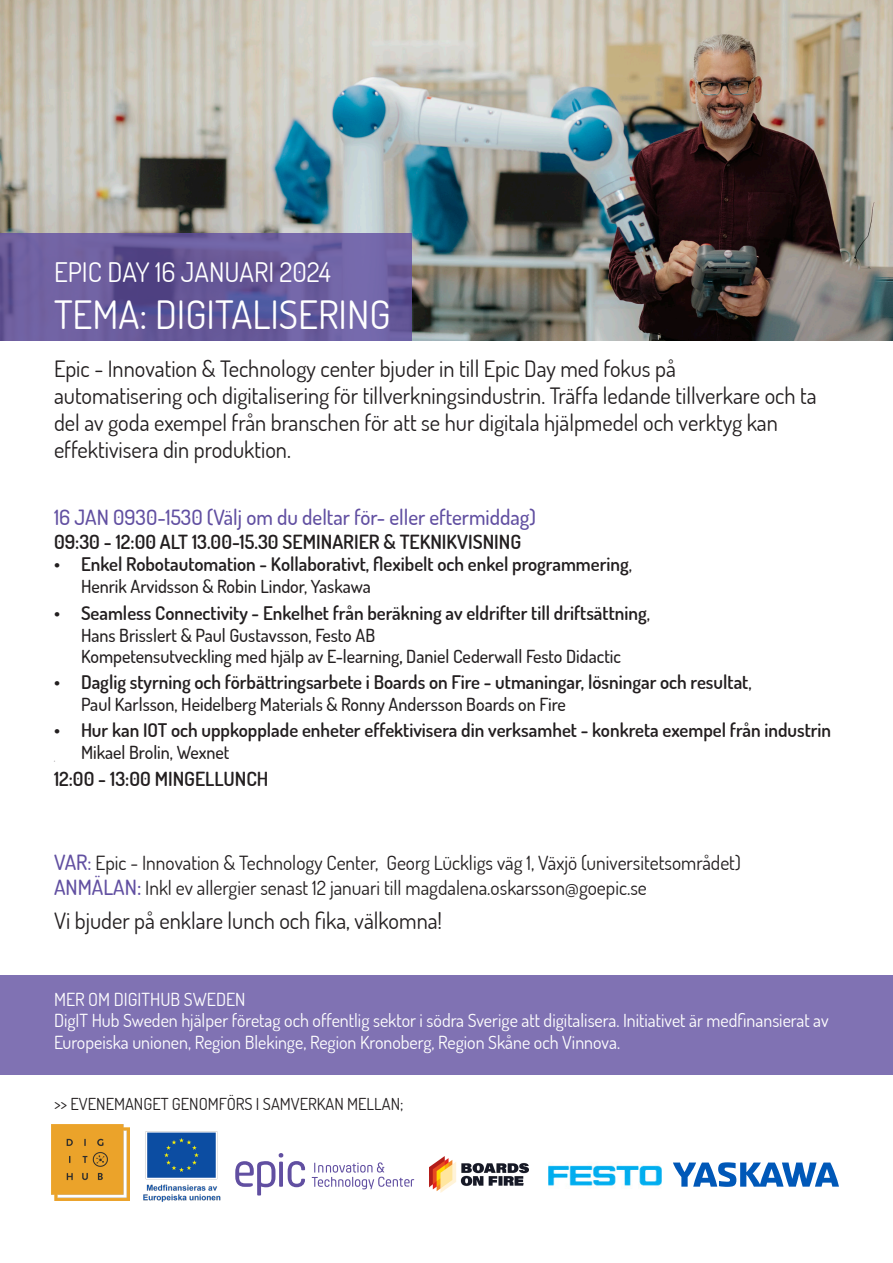
<style>
.page{position:relative;width:893px;height:1263px;background:#fff}
.page>*{position:absolute;margin:0;border:0;box-sizing:border-box;transform-origin:0 0}
.t1{font:39px "Dosis";color:#fff}
.t2{font:27px "Dosis";color:#fff}
.t3{font:22.5px/27px "Dosis";color:#231f20}
.t4{font:500 21px "Dosis";color:#614fa1}
.t5{font:19.5px "Dosis";color:#231f20}
.t6{font:600 19.5px "Dosis";color:#231f20}
.t7{font:600 18.75px "Dosis";color:#231f20}
.t8{font:500 18px/21.6px "Dosis";color:#231f20}
.t9{font:18px/21.6px "Dosis";color:#fff}
.t10{font:16.5px "Dosis";color:#231f20}
.t11{font:500 3px "Dosis";color:#231f20}
.s1{font-weight:500}
.s2{font-weight:600}
.s3{font-weight:500;font-size:21px;color:#614fa1}
.s4{font-weight:500;color:#614fa1}
</style>
<div class="page">
<img style="left:0;top:0;width:893px;height:341px">
<svg style="left:0;top:233px;width:412px;height:108px;background:#685b9c"></svg>
<img style="left:143px;top:1131px;width:78px;height:71px">
<img style="left:52px;top:1124px;width:77px;height:77px">
<div style="left:0;top:975px;width:893px;height:100px;background:#8072b3"></div>
<svg style="left:235px;top:1153px;width:70px;height:42px"></svg>
<svg style="left:312px;top:1162px;width:102px;height:27px"></svg>
<img style="left:549px;top:1165px;width:112px;height:21px">
<svg style="left:673px;top:1162px;width:166px;height:25px"></svg>
<img style="left:429px;top:1157px;width:100px;height:35px">
<p class="t2" style="left:54px;top:254px;width:278px">EPIC DAY 16 JANUARI 2024</p>
<p class="t1" style="left:54px;top:288px;width:338px">TEMA: DIGITALISERING</p>
<p class="t3" style="left:54px;top:354px;width:623px">Epic - Innovation &amp; Technology center bjuder in till Epic Day med fokus på</p>
<p class="t3" style="left:54px;top:381px;width:764px">automatisering och digitalisering för tillverkningsindustrin. Träffa ledande tillverkare och ta del av goda exempel från branschen för att se hur digitala hjälpmedel och verktyg kan effektivisera din produktion.</p>
<p class="t4" style="left:54px;top:503px;width:484px">16 JAN 0930-1530 (Välj om du deltar för- eller eftermiddag)</p>
<p class="t6" style="left:54px;top:528px;width:469px">09:30 - 12:00 ALT 13.00-15.30 SEMINARIER &amp; TEKNIKVISNING</p>
<p class="t7" style="left:54px;top:552px;width:580px">• Enkel Robotautomation - Kollaborativt, flexibelt och enkel programmering<span class="s1">,</span></p>
<p class="t8" style="left:81px;top:575px;width:291px">Henrik Arvidsson &amp; Robin Lindor, Yaskawa</p>
<p class="t7" style="left:54px;top:600px;width:597px">• Seamless Connectivity - Enkelhet från beräkning av eldrifter till driftsättning<span class="s1">,</span></p>
<p class="t8" style="left:81px;top:623px;width:541px">Hans Brisslert &amp; Paul Gustavsson, Festo AB<br>Kompetensutveckling med hjälp av E-learning<span class="s2">,</span> Daniel Cederwall Festo Didactic</p>
<p class="t7" style="left:54px;top:669px;width:699px">• Daglig styrning och förbättringsarbete i Boards on Fire - utmaningar, lösningar och resultat<span class="s1">,</span></p>
<p class="t8" style="left:81px;top:693px;width:486px">Paul Karlsson, Heidelberg Materials &amp; Ronny Andersson Boards on Fire</p>
<p class="t7" style="left:54px;top:717px;width:779px">• Hur kan IOT och uppkopplade enheter effektivisera din verksamhet - konkreta exempel från industrin</p>
<p class="t8" style="left:81px;top:740px;width:150px">Mikael Brolin, Wexnet</p>
<p class="t11" style="left:54px;top:759px;width:2px">•</p>
<p class="t6" style="left:54px;top:765px;width:216px">12:00 - 13:00 MINGELLUNCH</p>
<p class="t5" style="left:54px;top:849px;width:688px"><span class="s3">VAR</span><span class="s4">:</span> Epic - Innovation &amp; Technology Center, Georg Lückligs väg 1, Växjö (universitetsområdet)</p>
<p class="t5" style="left:54px;top:874px;width:594px"><span class="s3">ANMÄLAN:</span> Inkl ev allergier senast 12 januari till magdalena.oskarsson@goepic.se</p>
<p class="t3" style="left:54px;top:906px;width:390px">Vi bjuder på enklare lunch och fika, välkomna!</p>
<p class="t9" style="left:54px;top:988px;width:193px">MER OM DIGITHUB SWEDEN</p>
<p class="t9" style="left:54px;top:1009px;width:776px">DigIT Hub Sweden hjälper företag och offentlig sektor i södra Sverige att digitalisera. Initiativet är medfinansierat av<br>Europeiska unionen, Region Blekinge, Region Kronoberg, Region Skåne och Vinnova.</p>
<p class="t10" style="left:54px;top:1093px;width:351px">&gt;&gt; EVENEMANGET GENOMFÖRS I SAMVERKAN MELLAN;</p>
</div>
